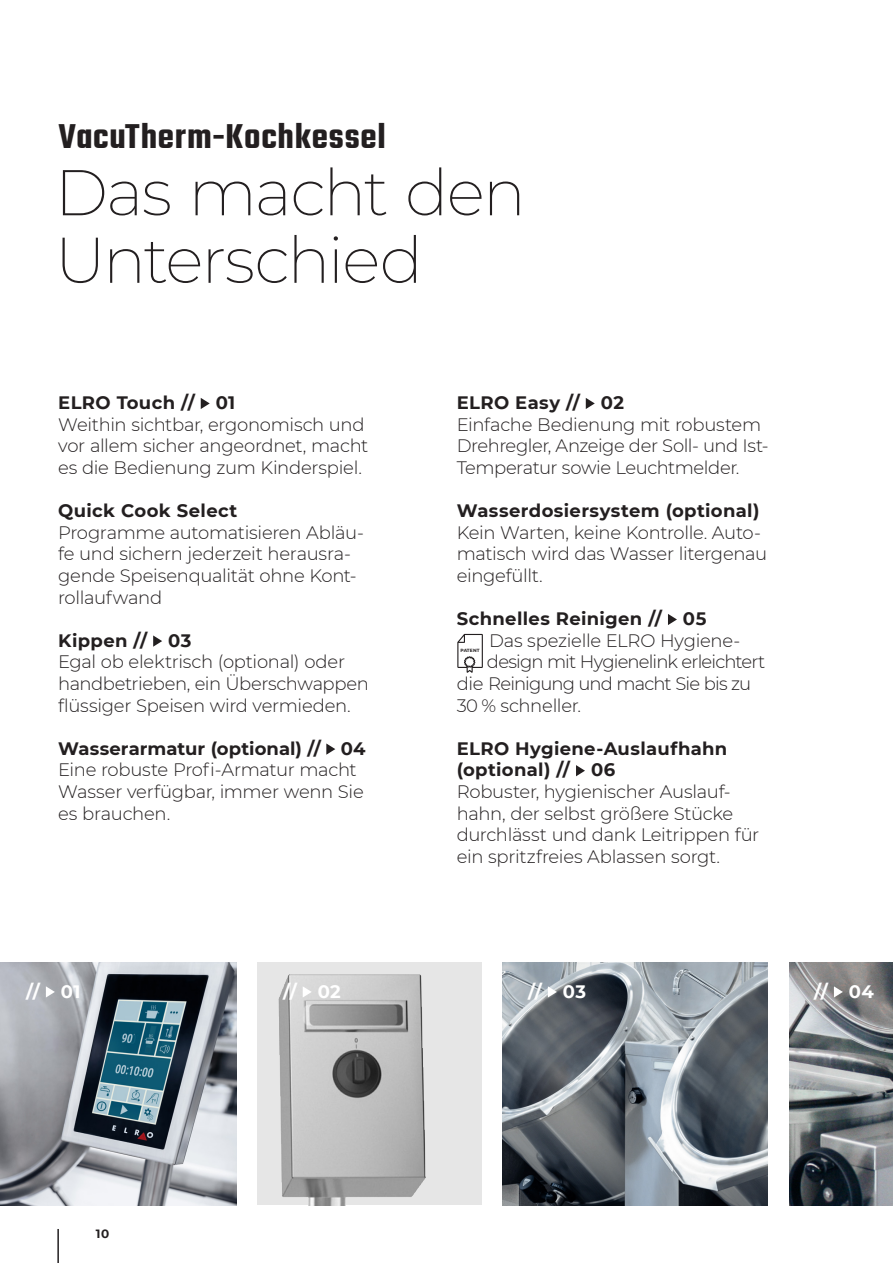
<style>
.page{position:relative;width:893px;height:1263px;background:#fff}
.page>*{position:absolute;margin:0;border:0;box-sizing:border-box;transform-origin:0 0}
.t1{font:200 64.5px/67.5px "Montserrat";letter-spacing:-.035em;color:#231f20}
.t2{font:600 37.5px "Teko";letter-spacing:.02em;color:#231f20}
.t3{font:300 18px/21.6px "Montserrat";letter-spacing:-.02em;color:#231f20}
.t4{font:700 18px/21.6px "Montserrat";letter-spacing:.02em;color:#231f20}
.t5{font:300 18px "Montserrat";letter-spacing:-.045em;color:#231f20}
.t6{font:700 18px "Montserrat";color:#231f20}
.t7{font:700 18px "Montserrat";letter-spacing:.02em;color:#fff}
.t8{font:700 12px "Montserrat";color:#231f20}
.t9{font:700 4.5px "Montserrat";letter-spacing:.02em;color:#231f20}
</style>
<div class="page">
<hr style="left:57px;top:1229px;width:2px;height:34px;background:#231f20">
<svg style="left:201px;top:398px;width:9px;height:11px"></svg>
<svg style="left:153px;top:635px;width:9px;height:12px"></svg>
<svg style="left:326px;top:743px;width:9px;height:12px"></svg>
<img style="left:503px;top:963px;width:264px;height:242px">
<img style="left:0;top:963px;width:236px;height:242px">
<div style="left:257px;top:963px;width:225px;height:242px;background:#e6e6e6"></div>
<img style="left:278px;top:974px;width:148px;height:231px">
<img style="left:789px;top:963px;width:104px;height:242px">
<svg style="left:586px;top:398px;width:9px;height:11px"></svg>
<svg style="left:668px;top:614px;width:9px;height:11px"></svg>
<svg style="left:576px;top:765px;width:9px;height:11px"></svg>
<svg style="left:46px;top:986px;width:9px;height:11px"></svg>
<svg style="left:548px;top:986px;width:9px;height:11px"></svg>
<svg style="left:303px;top:986px;width:9px;height:11px"></svg>
<svg style="left:834px;top:986px;width:9px;height:11px"></svg>
<svg style="left:457px;top:634px;width:26px;height:39px"></svg>
<h2 class="t2" style="left:58px;top:113px;width:329px">VacuTherm-Kochkessel</h2>
<h1 class="t1" style="left:55px;top:157px;width:473px">Das macht den<br>Unterschied</h1>
<p class="t4" style="left:58px;top:391px;width:179px">ELRO Touch // 01</p>
<p class="t3" style="left:58px;top:413px;width:312px">Weithin sichtbar, ergonomisch und vor allem sicher angeordnet, macht es die Bedienung zum Kinderspiel.</p>
<p class="t4" style="left:58px;top:499px;width:181px">Quick Cook Select</p>
<p class="t3" style="left:58px;top:521px;width:307px">Programme automatisieren Abläu&shy;fe und sichern jederzeit herausra&shy;gende Speisenqualität ohne Kont&shy;rollaufwand</p>
<p class="t4" style="left:58px;top:629px;width:135px">Kippen // 03</p>
<p class="t3" style="left:58px;top:650px;width:312px">Egal ob elektrisch (optional) oder handbetrieben, ein Überschwappen flüssiger Speisen wird vermieden.</p>
<p class="t6" style="left:58px;top:735px;width:309px">Wasserarmatur (optional) // 04</p>
<p class="t3" style="left:58px;top:758px;width:307px">Eine robuste Profi-Armatur macht<br>Wasser verfügbar, immer wenn Sie es brauchen.</p>
<p class="t4" style="left:457px;top:391px;width:169px">ELRO Easy // 02</p>
<p class="t3" style="left:457px;top:413px;width:313px">Einfache Bedienung mit robustem<br>Drehregler, Anzeige der Soll- und Ist-<br>Temperatur sowie Leuchtmelder.</p>
<p class="t4" style="left:457px;top:499px;width:304px">Wasserdosiersystem (optional)</p>
<p class="t3" style="left:457px;top:521px;width:312px">Kein Warten, keine Kontrolle. Auto&shy;matisch wird das Wasser litergenau eingefüllt.</p>
<p class="t4" style="left:457px;top:607px;width:251px">Schnelles Reinigen // 05</p>
<p class="t3" style="left:489px;top:629px;width:253px">Das spezielle ELRO Hygiene-</p>
<p class="t5" style="left:487px;top:650px;width:280px">design mit Hygienelink erleichtert</p>
<p class="t5" style="left:457px;top:671px;width:296px">die Reinigung und macht Sie bis zu</p>
<p class="t3" style="left:457px;top:694px;width:126px">30 % schneller.</p>
<p class="t4" style="left:457px;top:737px;width:272px">ELRO Hygiene-Auslaufhahn (optional) // 06</p>
<p class="t3" style="left:457px;top:780px;width:304px">Robuster, hygienischer Auslauf&shy;hahn, der selbst größere Stücke durchlässt und dank Leitrippen für ein spritzfreies Ablassen sorgt.</p>
<p class="t9" style="left:460px;top:647px;width:21px">PATENT</p>
<p class="t7" style="left:26px;top:978px;width:56px">// 01</p>
<p class="t7" style="left:283px;top:978px;width:59px">// 02</p>
<p class="t7" style="left:528px;top:978px;width:59px">// 03</p>
<p class="t7" style="left:814px;top:978px;width:61px">// 04</p>
<p class="t8" style="left:96px;top:1225px;width:15px">10</p>
</div>
